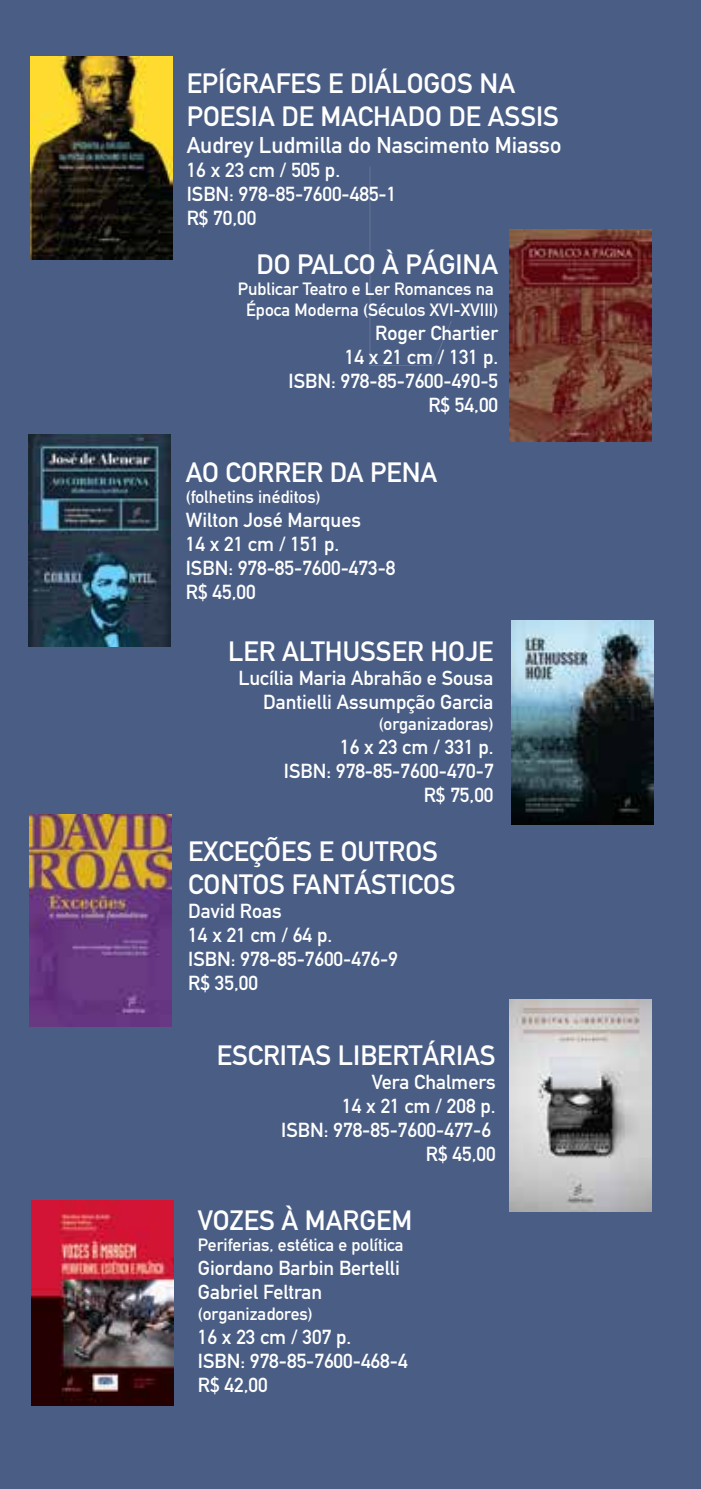
<style>
.page{position:relative;width:701px;height:1489px;background:#fff}
.page>*{position:absolute;margin:0;border:0;box-sizing:border-box;transform-origin:0 0}
.t1{font:700 27.5px/33px "DIN Alternate";color:#fff}
.t2{font:700 22.5px "DIN Alternate";color:#fff}
.t3{font:700 20px/24px "DIN Alternate";color:#fff}
.t4{font:700 17.5px/21px "DIN Alternate";color:#fff;text-align:center}
</style>
<div class="page">
<div style="left:0;top:0;width:700px;height:1488px;background:#4a5e85"></div>
<svg style="left:432px;top:322px;width:19px;height:43px"></svg>
<img style="left:509px;top:229px;width:142px;height:213px">
<img style="left:31px;top:56px;width:142px;height:204px">
<img style="left:509px;top:999px;width:142px;height:212px">
<img style="left:29px;top:814px;width:142px;height:212px">
<img style="left:31px;top:1200px;width:142px;height:204px">
<img style="left:511px;top:620px;width:141px;height:204px">
<img style="left:29px;top:434px;width:141px;height:213px">
<p class="t1" style="left:186px;top:65px;width:373px">EPÍGRAFES E DIÁLOGOS NA<br>POESIA DE MACHADO DE ASSIS</p>
<p class="t2" style="left:186px;top:128px;width:376px">Audrey Ludmilla do Nascimento Miasso</p>
<p class="t3" style="left:186px;top:156px;width:211px">16 x 23 cm / 505 p.<br>ISBN: 978-85-7600-485-1<br>R$ 70,00</p>
<p class="t1" style="left:256px;top:246px;width:243px">DO PALCO À PÁGINA</p>
<p class="t4" style="left:237px;top:277px;width:262px">Publicar Teatro e Ler Romances na<br>Época Moderna (Séculos XVI-XVIII)</p>
<p class="t3" style="left:288px;top:320px;width:211px;text-align:right">Roger Chartier<br>14 x 21 cm / 131 p.<br>ISBN: 978-85-7600-490-5<br>R$ 54,00</p>
<p class="t1" style="left:186px;top:454px;width:253px">AO CORRER DA PENA</p>
<p class="t4" style="left:186px;top:485px;width:136px">(folhetins inéditos)</p>
<p class="t3" style="left:186px;top:507px;width:211px">Wilton José Marques<br>14 x 21 cm / 151 p.<br>ISBN: 978-85-7600-473-8<br>R$ 45,00</p>
<p class="t1" style="left:228px;top:632px;width:267px">LER ALTHUSSER HOJE</p>
<p class="t3" style="left:238px;top:664px;width:256px;text-align:right">Lucília Maria Abrahão e Sousa<br>Dantielli Assumpção Garcia</p>
<p class="t4" style="left:378px;top:712px;width:116px">(organizadoras)</p>
<p class="t3" style="left:284px;top:733px;width:211px;text-align:right">16 x 23 cm / 331 p.<br>ISBN: 978-85-7600-470-7<br>R$ 75,00</p>
<p class="t1" style="left:188px;top:833px;width:269px">EXCEÇÕES E OUTROS<br>CONTOS FANTÁSTICOS</p>
<p class="t3" style="left:188px;top:897px;width:211px">David Roas<br>14 x 21 cm / 64 p.<br>ISBN: 978-85-7600-476-9<br>R$ 35,00</p>
<p class="t1" style="left:217px;top:1036px;width:280px">ESCRITAS LIBERTÁRIAS</p>
<p class="t3" style="left:281px;top:1068px;width:216px;text-align:right">Vera Chalmers<br>14 x 21 cm / 208 p.<br>ISBN: 978-85-7600-477-6<br>R$ 45,00</p>
<p class="t1" style="left:198px;top:1201px;width:216px">VOZES À MARGEM</p>
<p class="t4" style="left:198px;top:1233px;width:207px">Periferias, estética e política</p>
<p class="t3" style="left:198px;top:1254px;width:203px">Giordano Barbin Bertelli<br>Gabriel Feltran</p>
<p class="t4" style="left:198px;top:1302px;width:116px">(organizadores)</p>
<p class="t3" style="left:198px;top:1323px;width:211px">16 x 23 cm / 307 p.<br>ISBN: 978-85-7600-468-4<br>R$ 42,00</p>
</div>
